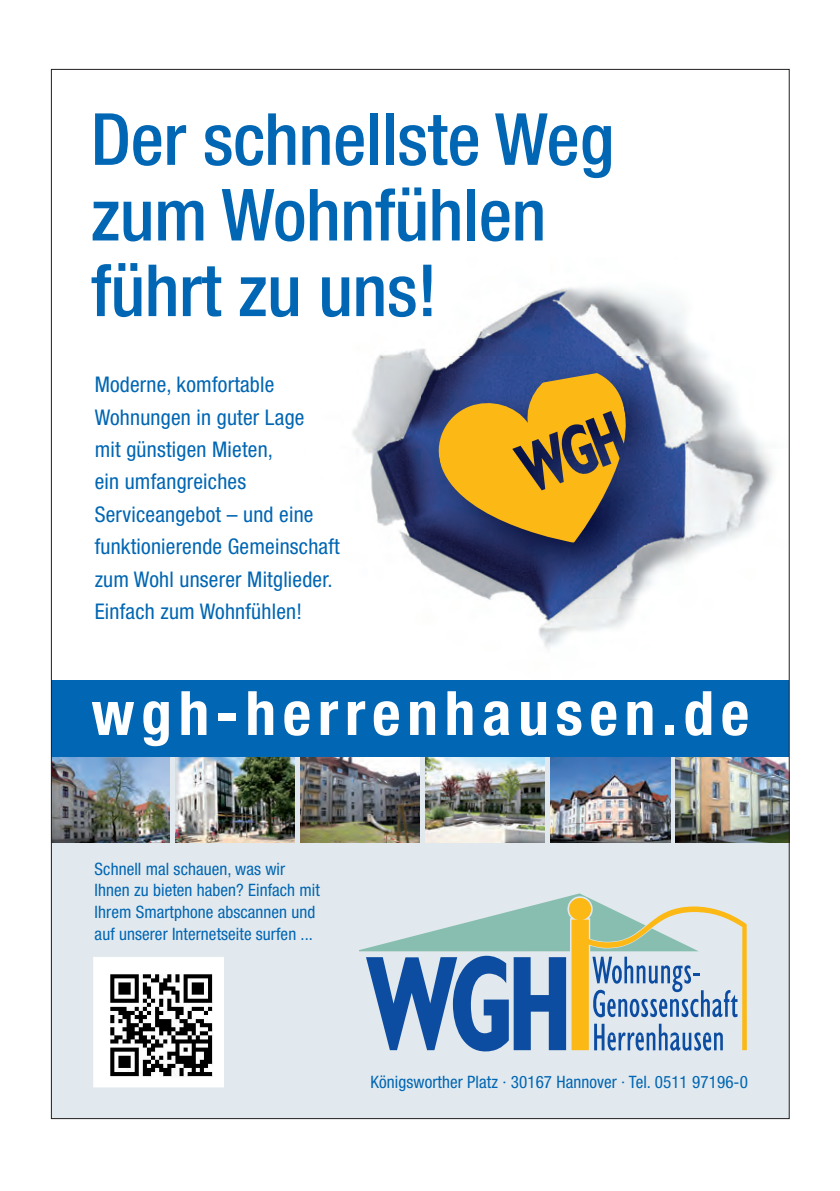
<style>
.page{position:relative;width:840px;height:1191px;background:#fff}
.page>*{position:absolute;margin:0;border:0;box-sizing:border-box;transform-origin:0 0}
.t1{font:500 condensed 72px/75.6px "Helvetica Neue";letter-spacing:-.005em;color:#0166b3}
.t2{font:700 condensed 61.2px "Helvetica Neue";letter-spacing:.11em;color:#fff}
.t3{font:condensed 21.6px/32.4px "Helvetica Neue";letter-spacing:.01em;color:#0166b3}
.t4{font:condensed 17.2px/21.6px "Helvetica Neue";letter-spacing:.005em;color:#0166b3}
</style>
<div class="page">
<div style="left:51px;top:353px;width:737px;height:765px;background:#e1e9ee"></div>
<div style="left:51px;top:258px;width:737px;height:436px;background:#fff"></div>
<img style="left:352px;top:287px;width:421px;height:361px">
<svg style="left:359px;top:893px;width:387px;height:158px"></svg>
<img style="left:421px;top:357px;width:261px;height:241px">
<svg style="left:432px;top:369px;width:194px;height:173px;background:#9b7d3c"></svg>
<img style="left:95px;top:959px;width:126px;height:126px">
<div style="left:93px;top:957px;width:130px;height:130px;border:1px solid #fff"></div>
<img style="left:53px;top:756px;width:116px;height:86px">
<img style="left:175px;top:756px;width:119px;height:86px">
<img style="left:300px;top:756px;width:119px;height:86px">
<img style="left:425px;top:756px;width:119px;height:86px">
<img style="left:550px;top:756px;width:119px;height:86px">
<img style="left:675px;top:756px;width:112px;height:86px">
<div style="left:51px;top:680px;width:737px;height:76px;background:#0166b3"></div>
<h1 class="t1" style="left:91px;top:101px;width:524px">Der schnellste Weg zum Wohnfühlen führt zu uns!</h1>
<p class="t3" style="left:95px;top:368px;width:246px">Moderne, komfortable<br>Wohnungen in guter Lage<br>mit günstigen Mieten,<br>ein umfangreiches<br>Service angebot – und eine funktionierende Gemeinschaft zum Wohl unserer Mitglieder.<br>Einfach zum Wohnfühlen!</p>
<h2 class="t2" style="left:91px;top:676px;width:659px">wgh-herrenhausen.de</h2>
<p class="t4" style="left:95px;top:858px;width:227px">Schnell mal schauen, was wir Ihnen zu bieten haben? Einfach mit Ihrem Smartphone abscannen und auf unserer Internetseite surfen ...</p>
<p class="t4" style="left:370px;top:1071px;width:379px">Königsworther Platz · 30167 Hannover · Tel. 0511 97196-0</p>
</div>
